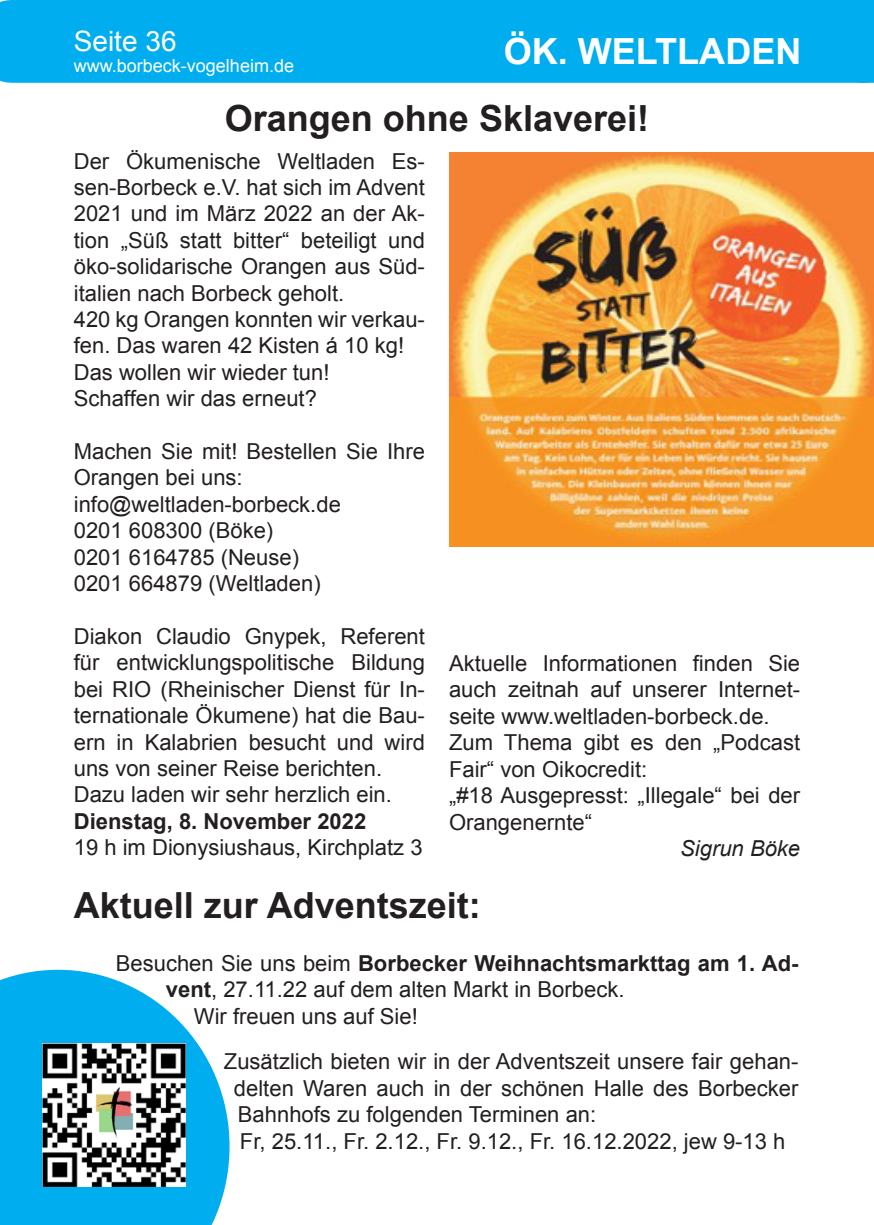
<style>
.page{position:relative;width:874px;height:1225px;background:#fff}
.page>*{position:absolute;margin:0;border:0;box-sizing:border-box;transform-origin:0 0}
.t1{font:700 36px "Arial";color:#231f20}
.t2{font:700 36px "Arial";color:#fff}
.t3{font:28px "Arial";color:#fff}
.t4{font:22px/26.4px "Arial";color:#231f20}
.t5{font:700 22px "Arial";color:#231f20}
.t6{font:italic 22px "Arial";color:#231f20}
.t7{font:18px "Arial";color:#fff}
.s1{font-weight:700}
</style>
<div class="page">
<div style="left:0;top:0;width:873px;height:83px;background:#00aeef"></div>
<svg style="left:0;top:969px;width:229px;height:256px;fill:#00aeef"></svg>
<img style="left:43px;top:1043px;width:142px;height:143px">
<img style="left:449px;top:153px;width:424px;height:393px">
<p class="t3" style="left:74px;top:23px;width:104px">Seite 36</p>
<p class="t7" style="left:74px;top:54px;width:222px">www.borbeck-vogelheim.de</p>
<p class="t2" style="left:503px;top:28px;width:299px">ÖK. WELTLADEN</p>
<p class="t1" style="left:224px;top:94px;width:426px">Orangen ohne Sklaverei!</p>
<p class="t4" style="left:74px;top:148px;width:352px;text-align:justify">Der Ökumenische Weltladen Es&shy;sen-Borbeck e.V. hat sich im Advent 2021 und im März 2022 an der Ak&shy;tion „Süß statt bitter“ beteiligt und öko-solidarische Orangen aus Süd&shy;italien nach Borbeck geholt.</p>
<p class="t4" style="left:74px;top:306px;width:352px">420 kg Orangen konnten wir verkau&shy;fen. Das waren 42 Kisten á 10 kg!</p>
<p class="t4" style="left:74px;top:359px;width:257px">Das wollen wir wieder tun!</p>
<p class="t4" style="left:74px;top:385px;width:244px">Schaffen wir das erneut?</p>
<p class="t4" style="left:74px;top:438px;width:352px">Machen Sie mit! Bestellen Sie Ihre<br>Orangen bei uns:</p>
<p class="t4" style="left:74px;top:491px;width:268px">info@weltladen-borbeck.de</p>
<p class="t4" style="left:74px;top:517px;width:201px">0201 608300 (Böke)</p>
<p class="t4" style="left:74px;top:544px;width:227px">0201 6164785 (Neuse)</p>
<p class="t4" style="left:74px;top:570px;width:248px">0201 664879 (Weltladen)</p>
<p class="t4" style="left:74px;top:623px;width:352px;text-align:justify">Diakon Claudio Gnypek, Referent für entwicklungspolitische Bildung bei RIO (Rheinischer Dienst für In&shy;ternationale Ökumene) hat die Bau&shy;ern in Kalabrien besucht und wird uns von seiner Reise berichten.</p>
<p class="t4" style="left:74px;top:781px;width:319px">Dazu laden wir sehr herzlich ein.</p>
<p class="t5" style="left:74px;top:806px;width:294px">Dienstag, 8. November 2022</p>
<p class="t4" style="left:74px;top:834px;width:350px">19 h im Dionysiushaus, Kirchplatz 3</p>
<p class="t4" style="left:449px;top:650px;width:352px;text-align:justify">Aktuelle Informationen finden Sie auch zeitnah auf unserer Internet&shy;seite www.weltladen-borbeck.de.</p>
<p class="t4" style="left:449px;top:729px;width:352px">Zum Thema gibt es den „Podcast<br>Fair“ von Oikocredit:</p>
<p class="t4" style="left:449px;top:782px;width:352px">„#18 Ausgepresst: „Illegale“ bei der<br>Orangenernte“</p>
<p class="t6" style="left:680px;top:834px;width:121px">Sigrun Böke</p>
<p class="t1" style="left:74px;top:881px;width:408px">Aktuell zur Adventszeit:</p>
<p class="t4" style="left:166px;top:950px;width:633px;text-indent:-50px">Besuchen Sie uns beim <span class="s1">Borbecker Weihnachtsmarkttag am 1. Ad&shy;vent</span>, 27.11.22 auf dem alten Markt in Borbeck.</p>
<p class="t4" style="left:194px;top:1003px;width:225px">Wir freuen uns auf Sie!</p>
<p class="t4" style="left:234px;top:1048px;width:565px;text-align:justify;text-indent:-10px">Zusätzlich bieten wir in der Adventszeit unsere fair gehan&shy;delten Waren auch in der schönen Halle des Borbecker Bahnhofs zu folgenden Terminen an:</p>
<p class="t4" style="left:240px;top:1127px;width:546px">Fr, 25.11., Fr. 2.12., Fr. 9.12., Fr. 16.12.2022, jew 9-13 h</p>
</div>
